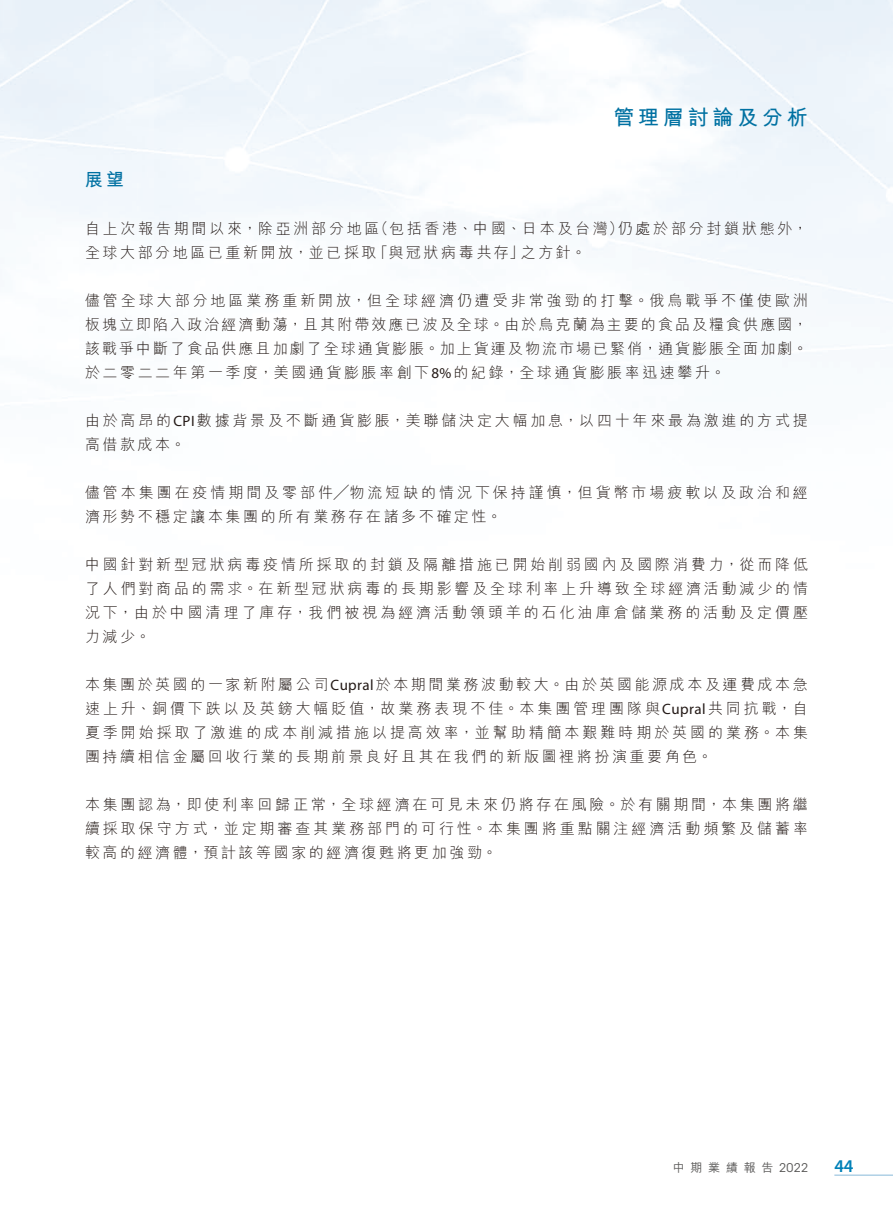
<style>
.page{position:relative;width:893px;height:1212px;background:#fff}
.page>*{position:absolute;margin:0;border:0;box-sizing:border-box;transform-origin:0 0}
.t1{font:700 21px "M Hei HK";letter-spacing:.18em;color:#0071a2}
.t2{font:600 18px "Myriad Pro";color:#0081b8}
.t3{font:700 18px "M Hei HK";color:#0071a2}
.t4{font:300 15px/24px "M Hei HK";letter-spacing:.185em;color:#231916;text-align:justify}
.t5{font:500 12px "M Hei HK";letter-spacing:.48em;color:#595857}
.t6{font:12px "ITC Avant Garde Std";color:#595857}
.s1{font-family:"Myriad Pro";font-weight:400}
</style>
<div class="page">
<hr style="left:834px;top:1175px;width:59px;height:1px;background:#87b9d9">
<p class="t3" style="left:85px;top:166px;width:41px">展望</p>
<h1 class="t1" style="left:613px;top:102px;width:196px">管理層討論及分析</h1>
<p class="t4" style="left:374px;top:216px;width:251px">（包括香港、中國、日本及台灣）</p>
<p class="t4" style="left:85px;top:216px;width:296px">自上次報告期間以來，除亞洲部分地區</p>
<p class="t4" style="left:618px;top:216px;width:192px">仍處於部分封鎖狀態外，</p>
<p class="t4" style="left:521px;top:240px;width:67px">之方針。</p>
<p class="t4" style="left:373px;top:240px;width:153px">「與冠狀病毒共存」</p>
<p class="t4" style="left:85px;top:240px;width:293px">全球大部分地區已重新開放，並已採取</p>
<p class="t4" style="left:85px;top:288px;width:724px">儘管全球大部分地區業務重新開放，但全球經濟仍遭受非常強勁的打擊。俄烏戰爭不僅使歐洲板塊立即陷入政治經濟動蕩，且其附帶效應已波及全球。由於烏克蘭為主要的食品及糧食供應國，該戰爭中斷了食品供應且加劇了全球通貨膨脹。加上貨運及物流市場已緊俏，通貨膨脹全面加劇。於二零二二年第一季度，美國通貨膨脹率創下<span class="s1">8%</span>的紀錄，全球通貨膨脹率迅速攀升。</p>
<p class="t4" style="left:85px;top:408px;width:724px">由於高昂的<span class="s1">CPI</span>數據背景及不斷通貨膨脹，美聯儲決定大幅加息，以四十年來最為激進的方式提高借款成本。</p>
<p class="t4" style="left:85px;top:480px;width:724px">儘管本集團在疫情期間及零部件╱物流短缺的情況下保持謹慎，但貨幣市場疲軟以及政治和經濟形勢不穩定讓本集團的所有業務存在諸多不確定性。</p>
<p class="t4" style="left:85px;top:552px;width:724px">中國針對新型冠狀病毒疫情所採取的封鎖及隔離措施已開始削弱國內及國際消費力，從而降低了人們對商品的需求。在新型冠狀病毒的長期影響及全球利率上升導致全球經濟活動減少的情況下，由於中國清理了庫存，我們被視為經濟活動領頭羊的石化油庫倉儲業務的活動及定價壓力減少。</p>
<p class="t4" style="left:85px;top:672px;width:724px">本集團於英國的一家新附屬公司<span class="s1">Cupral</span>於本期間業務波動較大。由於英國能源成本及運費成本急速上升、銅價下跌以及英鎊大幅貶值，故業務表現不佳。本集團管理團隊與<span class="s1">Cupral</span>共同抗戰，自夏季開始採取了激進的成本削減措施以提高效率，並幫助精簡本艱難時期於英國的業務。本集團持續相信金屬回收行業的長期前景良好且其在我們的新版圖裡將扮演重要角色。</p>
<p class="t4" style="left:85px;top:792px;width:724px">本集團認為，即使利率回歸正常，全球經濟在可見未來仍將存在風險。於有關期間，本集團將繼續採取保守方式，並定期審查其業務部門的可行性。本集團將重點關注經濟活動頻繁及儲蓄率較高的經濟體，預計該等國家的經濟復甦將更加強勁。</p>
<p class="t5" style="left:673px;top:1158px;width:102px">中期業績報告</p>
<p class="t6" style="left:779px;top:1160px;width:30px">2022</p>
<p class="t2" style="left:834px;top:1154px;width:21px">44</p>
</div>
